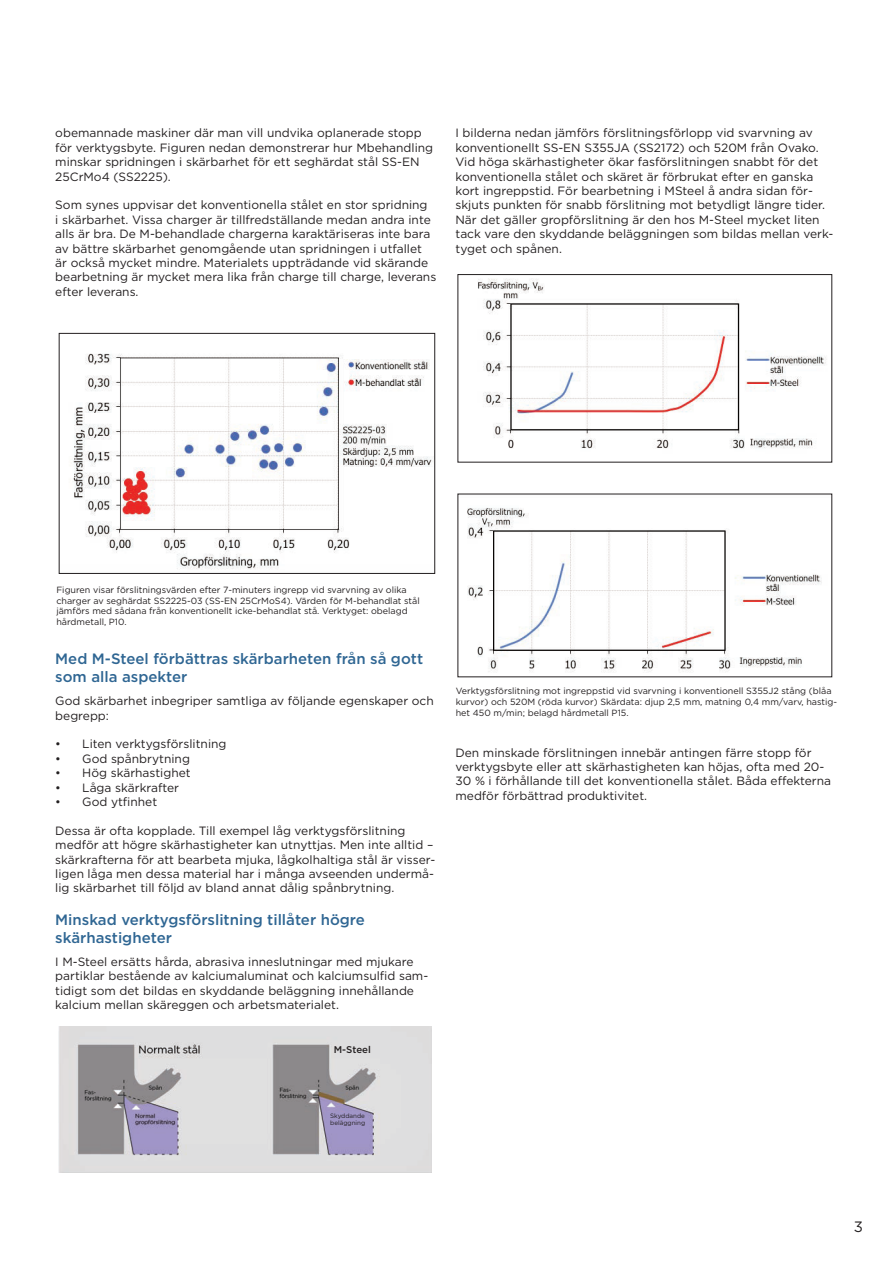
<style>
.page{position:relative;width:893px;height:1263px;background:#fff}
.page>*{position:absolute;margin:0;border:0;box-sizing:border-box;transform-origin:0 0}
.t1{font:500 15px/18px "Gotham";color:#2f6693}
.t2{font:15px "Gotham";color:#231f20}
.t3{font:12px/14.4px "Gotham";color:#231f20}
.t4{font:500 9.75px "Gotham";color:#231f20}
.t5{font:9px/10.8px "Gotham";color:#231f20}
.t6{font:6.3px/7.1px "Gotham";color:#231f20}
</style>
<div class="page">
<img style="left:73px;top:353px;width:360px;height:217px">
<div style="left:59px;top:333px;width:376px;height:241px;border:1px solid #231f20"></div>
<img style="left:58px;top:1027px;width:374px;height:145px">
<img style="left:478px;top:278px;width:349px;height:171px">
<div style="left:458px;top:274px;width:374px;height:188px;border:1px solid #231f20"></div>
<img style="left:467px;top:508px;width:355px;height:164px">
<p class="t3" style="left:55px;top:126px;width:379px">obemannade maskiner där man vill undvika oplanerade stopp för verktygsbyte. Figuren nedan demonstrerar hur Mbehandling minskar spridningen i skärbarhet för ett seghärdat stål SS-EN 25CrMo4 (SS2225).</p>
<p class="t3" style="left:55px;top:198px;width:383px">Som synes uppvisar det konventionella stålet en stor spridning<br>i skärbarhet. Vissa charger är tillfredställande medan andra inte alls är bra. De M-behandlade chargerna karaktäriseras inte bara av bättre skärbarhet genomgående utan spridningen i utfallet är också mycket mindre. Materialets uppträdande vid skärande bearbetning är mycket mera lika från charge till charge, leverans efter leverans.</p>
<p class="t3" style="left:455px;top:126px;width:380px">I bilderna nedan jämförs förslitningsförlopp vid svarvning av konventionellt SS-EN S355JA (SS2172) och 520M från Ovako.<br>Vid höga skärhastigheter ökar fasförslitningen snabbt för det konventionella stålet och skäret är förbrukat efter en ganska kort ingreppstid. För bearbetning i MSteel å andra sidan för&shy;skjuts punkten för snabb förslitning mot betydligt längre tider.<br>När det gäller gropförslitning är den hos M-Steel mycket liten tack vare den skyddande beläggningen som bildas mellan verk&shy;tyget och spånen.</p>
<p class="t5" style="left:56px;top:584px;width:365px">Figuren visar förslitningsvärden efter 7-minuters ingrepp vid svarvning av olika charger av seghärdat SS2225-03 (SS-EN 25CrMoS4). Värden för M-behandlat stål jämförs med sådana från konventionellt icke-behandlat stå. Verktyget: obelagd hårdmetall, P10.</p>
<p class="t1" style="left:55px;top:650px;width:369px">Med M-Steel förbättras skärbarheten från så gott som alla aspekter</p>
<p class="t3" style="left:55px;top:693px;width:380px">God skärbarhet inbegriper samtliga av följande egenskaper och begrepp:</p>
<p class="t3" style="left:55px;top:737px;width:173px">• Liten verktygsförslitning</p>
<p class="t3" style="left:55px;top:751px;width:136px">• God spånbrytning</p>
<p class="t3" style="left:55px;top:765px;width:137px">• Hög skärhastighet</p>
<p class="t3" style="left:55px;top:780px;width:125px">• Låga skärkrafter</p>
<p class="t3" style="left:55px;top:794px;width:103px">• God ytfinhet</p>
<p class="t3" style="left:55px;top:823px;width:382px">Dessa är ofta kopplade. Till exempel låg verktygsförslitning medför att högre skärhastigheter kan utnyttjas. Men inte alltid – skärkrafterna för att bearbeta mjuka, lågkolhaltiga stål är visser&shy;ligen låga men dessa material har i många avseenden undermå&shy;lig skärbarhet till följd av bland annat dålig spånbrytning.</p>
<p class="t1" style="left:55px;top:910px;width:311px">Minskad verktygsförslitning tillåter högre skärhastigheter</p>
<p class="t3" style="left:55px;top:954px;width:374px">I M-Steel ersätts hårda, abrasiva inneslutningar med mjukare partiklar bestående av kalciumaluminat och kalciumsulfid sam&shy;tidigt som det bildas en skyddande beläggning innehållande kalcium mellan skäreggen och arbetsmaterialet.</p>
<p class="t4" style="left:334px;top:1043px;width:39px">M-Steel</p>
<p class="t5" style="left:456px;top:685px;width:383px">Verktygsförslitning mot ingreppstid vid svarvning i konventionell S355J2 stång (blåa kurvor) och 520M (röda kurvor) Skärdata: djup 2,5 mm, matning 0,4 mm/varv, hastig&shy;het 450 m/min; belagd hårdmetall P15.</p>
<p class="t3" style="left:455px;top:745px;width:377px">Den minskade förslitningen innebär antingen färre stopp för verktygsbyte eller att skärhastigheten kan höjas, ofta med 20- 30 % i förhållande till det konventionella stålet. Båda effekterna medför förbättrad produktivitet.</p>
<p class="t6" style="left:330px;top:1112px;width:37px">Skyddande beläggning</p>
<p class="t2" style="left:854px;top:1217px;width:11px">3</p>
</div>
